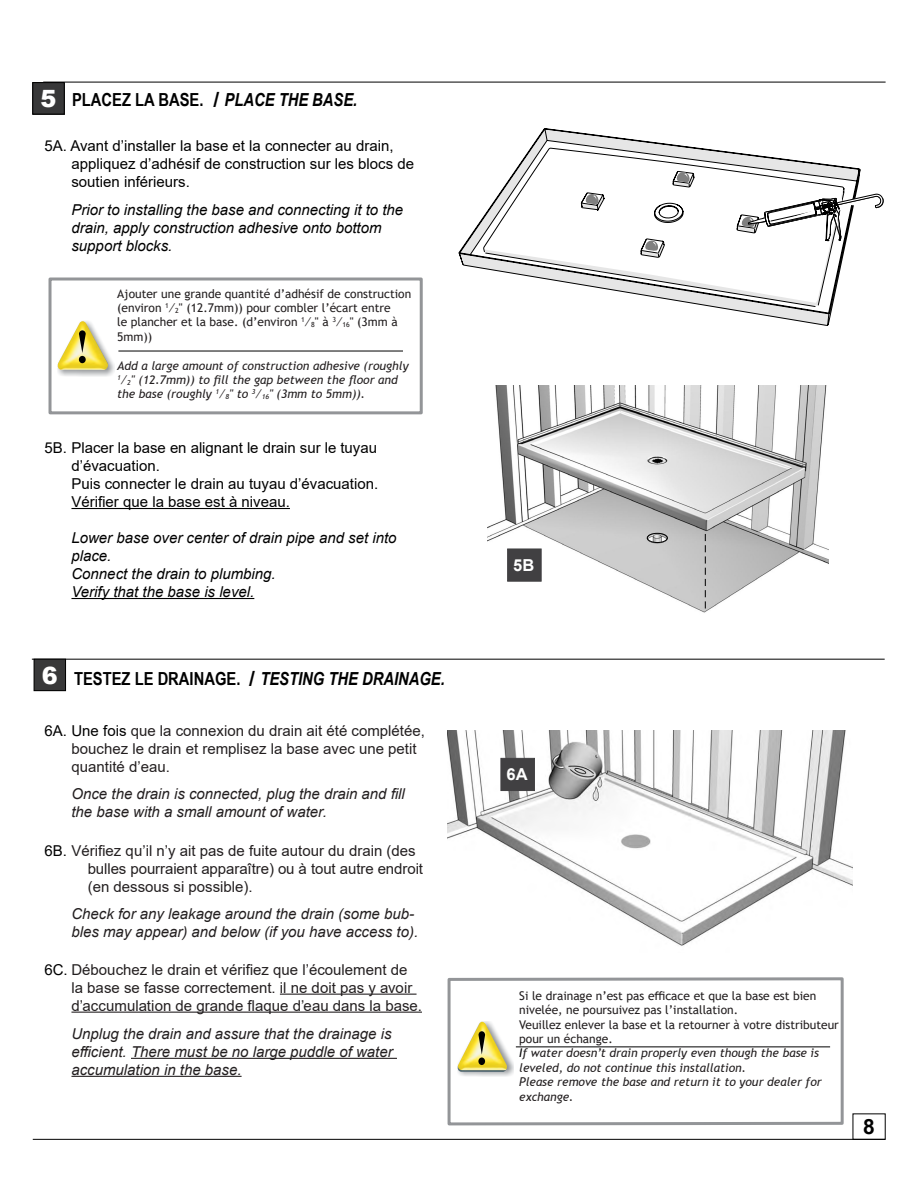
<style>
.page{position:relative;width:918px;height:1188px;background:#fff}
.page>*{position:absolute;margin:0;border:0;box-sizing:border-box;transform-origin:0 0}
.t1{font:900 23.85px "Arial";color:#fff}
.t2{font:700 21px "Arial";color:#000}
.t3{font:700 18px "Arial Narrow";color:#000}
.t4{font:italic 700 18px "Arial Narrow";color:#000}
.t5{font:700 16.5px "Arial";color:#fff}
.t6{font:15px/18px "Arial";color:#231f20}
.t7{font:italic 15px/18px "Arial";color:#231f20}
.t8{font:15px/18px "Arial";color:#000}
.t9{font:italic 15px/18px "Arial";color:#000}
.t10{font:12px/14.4px "Trebuchet MS";color:#231f20}
.t11{font:italic 12px/14.4px "Trebuchet MS";color:#231f20}
.s1{font-family:"Arial";font-weight:900;font-size:23.85px;color:#fff}
.s2{font-family:"Arial";font-size:21px}
.s3{font-style:italic}
.s4{font-style:normal}
.s5{font-family:"Arial";font-style:normal;font-size:21px}
.s6{color:#000}
.s7{font-style:italic;color:#000}
</style>
<div class="page">
<hr style="left:33px;top:1139px;width:852px;height:1px;background:#000">
<hr style="left:32px;top:659px;width:853px;height:1px;background:#000">
<hr style="left:43px;top:82px;width:843px;height:1px;background:#000">
<div style="left:32px;top:82px;width:33px;height:33px;border:1px solid #000"></div>
<div style="left:34px;top:659px;width:32px;height:32px;background:#383839"></div>
<div style="left:34px;top:659px;width:32px;height:32px;border:1px solid #000"></div>
<div style="left:33px;top:83px;width:31px;height:31px;background:#383839"></div>
<div style="left:32px;top:82px;width:33px;height:32px;border:1px solid #000"></div>
<hr style="left:131px;top:1058px;width:266px;height:1px;background:#231f20">
<hr style="left:71px;top:1076px;width:171px;height:1px;background:#231f20">
<hr style="left:280px;top:994px;width:137px;height:1px;background:#231f20">
<hr style="left:71px;top:1012px;width:351px;height:1px;background:#231f20">
<img style="left:448px;top:730px;width:405px;height:216px">
<div style="left:501px;top:758px;width:34px;height:33px;background:#414042"></div>
<svg style="left:447px;top:977px;width:397px;height:149px"></svg>
<hr style="left:516px;top:1047px;width:314px;height:1px;background:#000">
<img style="left:488px;top:385px;width:340px;height:228px">
<hr style="left:71px;top:508px;width:219px;height:1px;background:#000">
<hr style="left:71px;top:598px;width:183px;height:1px;background:#000">
<div style="left:507px;top:549px;width:35px;height:33px;background:#414042;border:1px solid #414042"></div>
<svg style="left:705px;top:534px;width:1px;height:75px"></svg>
<img style="left:57px;top:356px;width:57px;height:21px">
<img style="left:57px;top:321px;width:52px;height:49px">
<svg style="left:79px;top:330px;width:7px;height:23px"></svg>
<div style="left:79px;top:356px;width:7px;height:7px;background:#000;border-radius:50%"></div>
<hr style="left:118px;top:351px;width:285px;height:1px;background:#000">
<div style="left:49px;top:278px;width:374px;height:136px;border:3px solid #939598"></div>
<div style="left:647px;top:533px;width:21px;height:10px;border:1px solid #000;border-radius:50%"></div>
<svg style="left:459px;top:128px;width:386px;height:198px"></svg>
<svg style="left:585px;top:194px;width:14px;height:11px"></svg>
<svg style="left:676px;top:172px;width:14px;height:11px"></svg>
<svg style="left:645px;top:240px;width:13px;height:12px"></svg>
<svg style="left:741px;top:155px;width:142px;height:94px"></svg>
<h1 class="t1" style="left:41px;top:81px;width:17px">1</h1>
<h3 class="t3" style="left:41px;top:86px;width:284px"><span class="s1">5</span> PLACEZ LA BASE. <span class="s2">/</span> <span class="s3">PLACE THE BASE</span></h3>
<h3 class="t4" style="left:353px;top:86px;width:6px">.</h3>
<p class="t8" style="left:71px;top:137px;width:344px;text-indent:-27px">5A. Avant d’installer la base et la connecter au drain, appliquez d’adhésif de construction sur les blocs de soutien inférieurs.</p>
<p class="t9" style="left:71px;top:200px;width:333px">Prior to installing the base and connecting it to the drain, apply construction adhesive onto bottom support blocks.</p>
<p class="t10" style="left:117px;top:286px;width:296px">Ajouter une grande quantité d’adhésif de construction (environ <sup>1</sup>⁄<sub>2</sub>" (12.7mm)) pour combler l’écart entre<br>le plancher et la base. (d’environ <sup>1</sup>⁄<sub>8</sub>" à <sup>3</sup>⁄<sub>16</sub>" (3mm à 5mm))</p>
<p class="t11" style="left:117px;top:358px;width:293px">Add a large amount of construction adhesive (roughly<br><sup>1</sup>⁄<sub>2</sub>" (12.7mm)) to fill the gap between the floor and the base (roughly <sup>1</sup>⁄<sub>8</sub>" to <sup>3</sup>⁄<sub>16</sub>" (3mm to 5mm)).</p>
<p class="t8" style="left:71px;top:439px;width:308px;text-indent:-27px">5B. Placer la base en alignant le drain sur le tuyau d’évacuation.<br>Puis connecter le drain au tuyau d’évacuation.<br>Vérifier que la base est à niveau.</p>
<p class="t9" style="left:71px;top:529px;width:327px">Lower base over center of drain pipe and set into place.<br>Connect the drain to plumbing.<br>Verify that the base is level.</p>
<h1 class="t1" style="left:42px;top:658px;width:17px">6</h1>
<h3 class="t3" style="left:74px;top:665px;width:94px">TESTEZ LE DRAI</h3>
<h3 class="t4" style="left:194px;top:665px;width:77px"><span class="s4">NAGE.</span> <span class="s5">/</span>TESTING</h3>
<h3 class="t4" style="left:328px;top:665px;width:45px">THE DRAINAGE</h3>
<h3 class="t4" style="left:441px;top:665px;width:6px">.</h3>
<p class="t6" style="left:71px;top:722px;width:355px;text-indent:-27px"><span class="s6">6A. Une fois</span> que la connexion du drain ait été complétée, bouchez le drain et remplisez la base avec une petit quantité d’eau.</p>
<p class="t7" style="left:71px;top:785px;width:335px">Once the drain is connected, plug the drain and fill the base with a small amount of water.</p>
<p class="t6" style="left:88px;top:842px;width:337px;text-indent:-43px"><span class="s6">6B.</span> Vérifiez qu’il n’y ait pas de fuite autour du drain (des bulles pourraient apparaître) ou à tout autre endroit (en dessous si possible).</p>
<p class="t7" style="left:71px;top:905px;width:348px">Check for any leakage around the drain (some bub&shy;bles may appear) and below (if you have access to).</p>
<p class="t6" style="left:71px;top:960px;width:352px;text-indent:-27px"><span class="s6">6C.</span> Débouchez le drain et vérifiez que l’écoulement de la base se fasse correctement. il ne doit pas y avoir d’accumulation de grande flaque d’eau dans la base.</p>
<p class="t7" style="left:71px;top:1025px;width:323px;text-align:justify">Unplug the drain and assure that the drainage is efficient. There must be no large puddle of water accumulation in the base.</p>
<h3 class="t5" style="left:513px;top:553px;width:23px">5B</h3>
<h3 class="t5" style="left:507px;top:762px;width:23px">6A</h3>
<p class="t10" style="left:519px;top:988px;width:321px">Si le drainage n’est pas efficace et que la base est bien nivelée, ne poursuivez pas l’installation.<br>Veuillez enlever la base et la retourner à votre distributeur pour un échange.<br><span class="s7">I</span><span class="s3">f water doesn’t drain properly even though the base is leveled, do not continue this installation.<br>Please remove the base and return it to your dealer for exchange.</span></p>
<h2 class="t2" style="left:863px;top:1112px;width:13px">8</h2>
</div>
